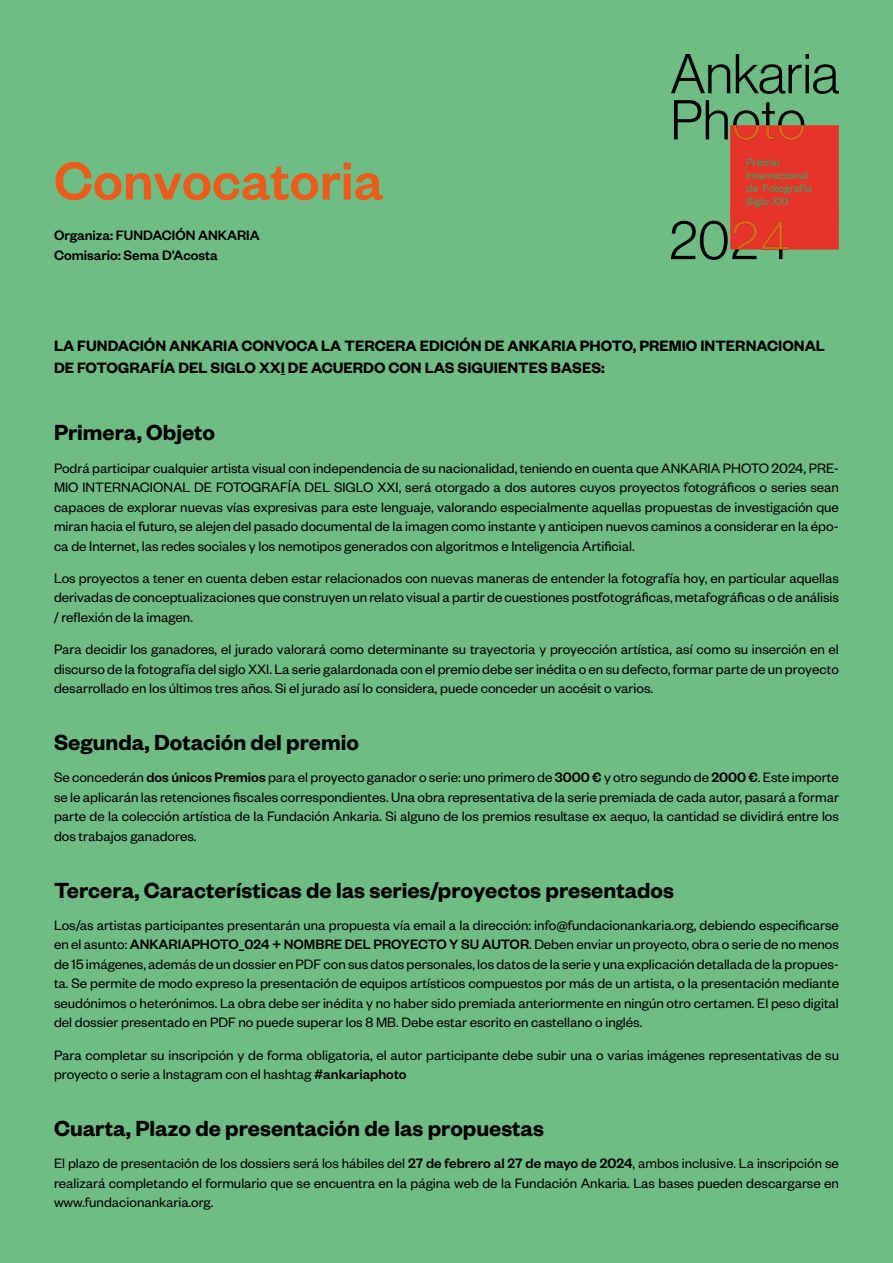
<style>
.page{position:relative;width:893px;height:1263px;background:#6fbc85}
.page>*{position:absolute;margin:0;border:0;box-sizing:border-box;transform-origin:0 0}
.t1{font:500 58.5px "Founders Grotesk";color:#eb5b1b}
.t2{font:600 24px "Founders Grotesk";color:#000}
.t3{font:600 16.5px/21.6px "Founders Grotesk";color:#000}
.t4{font:15px/19.5px "Founders Grotesk";color:#000;text-align:justify}
.t5{font:500 15px/19.5px "Founders Grotesk";color:#000}
.t6{font:11.85px/12.8px "Founders Grotesk";color:#2fac66}
.s1{font-weight:500}
</style>
<div class="page">
<svg style="left:671px;top:54px;width:59px;height:39px"></svg>
<svg style="left:736px;top:54px;width:103px;height:40px"></svg>
<svg style="left:671px;top:100px;width:168px;height:160px"></svg>
<h1 class="t1" style="left:54px;top:144px;width:331px">Convocatoria</h1>
<p class="t5" style="left:54px;top:225px;width:207px">Organiza: FUNDACIÓN ANKARIA<br>Comisario: Sema D’Acosta</p>
<p class="t6" style="left:746px;top:155px;width:67px">Premio<br>Internacional de Fotografía<br>Siglo XXI</p>
<p class="t3" style="left:54px;top:334px;width:772px">LA FUNDACIÓN ANKARIA CONVOCA LA TERCERA EDICIÓN DE ANKARIA PHOTO, PREMIO INTERNACIONAL<br>DE FOTOGRAFÍA DEL SIGLO XXI DE ACUERDO CON LAS SIGUIENTES BASES:</p>
<h2 class="t2" style="left:54px;top:417px;width:163px">Primera, Objeto</h2>
<p class="t4" style="left:54px;top:457px;width:786px">Podrá participar cualquier artista visual con independencia de su nacionalidad, teniendo en cuenta que ANKARIA PHOTO 2024, PRE-MIO INTERNACIONAL DE FOTOGRAFÍA DEL SIGLO XXI, será otorgado a dos autores cuyos proyectos fotográficos o series sean capaces de explorar nuevas vías expresivas para este lenguaje, valorando especialmente aquellas propuestas de investigación que miran hacia el futuro, se alejen del pasado documental de la imagen como instante y anticipen nuevos caminos a considerar en la épo&shy;ca de Internet, las redes sociales y los nemotipos generados con algoritmos e Inteligencia Artificial.</p>
<p class="t4" style="left:54px;top:567px;width:786px">Los proyectos a tener en cuenta deben estar relacionados con nuevas maneras de entender la fotografía hoy, en particular aquellas derivadas de conceptualizaciones que construyen un relato visual a partir de cuestiones postfotográficas, metafográficas o de análisis / reflexión de la imagen.</p>
<p class="t4" style="left:54px;top:639px;width:786px">Para decidir los ganadores, el jurado valorará como determinante su trayectoria y proyección artística, así como su inserción en el discurso de la fotografía del siglo XXI. La serie galardonada con el premio debe ser inédita o en su defecto, formar parte de un proyecto desarrollado en los últimos tres años. Si el jurado así lo considera, puede conceder un accésit o varios.</p>
<h2 class="t2" style="left:54px;top:727px;width:307px">Segunda, Dotación del premio</h2>
<p class="t4" style="left:54px;top:767px;width:786px">Se concederán <span class="s1">dos únicos Premios</span> para el proyecto ganador o serie: uno primero de <span class="s1">3000 €</span> y otro segundo de <span class="s1">2000 €</span>. Este importe se le aplicarán las retenciones fiscales correspondientes. Una obra representativa de la serie premiada de cada autor, pasará a formar parte de la colección artística de la Fundación Ankaria. Si alguno de los premios resultase ex aequo, la cantidad se dividirá entre los dos trabajos ganadores.</p>
<h2 class="t2" style="left:54px;top:875px;width:622px">Tercera, Características de las series/proyectos presentados</h2>
<p class="t4" style="left:54px;top:914px;width:786px">Los/as artistas participantes presentarán una propuesta vía email a la dirección: info@fundacionankaria.org, debiendo especificarse en el asunto: <span class="s1">ANKARIAPHOTO_024 + NOMBRE DEL PROYECTO Y SU AUTOR</span>. Deben enviar un proyecto, obra o serie de no menos de 15 imágenes, además de un dossier en PDF con sus datos personales, los datos de la serie y una explicación detallada de la propues&shy;ta. Se permite de modo expreso la presentación de equipos artísticos compuestos por más de un artista, o la presentación mediante seudónimos o heterónimos. La obra debe ser inédita y no haber sido premiada anteriormente en ningún otro certamen. El peso digital del dossier presentado en PDF no puede superar los 8 MB. Debe estar escrito en castellano o inglés.</p>
<p class="t4" style="left:54px;top:1044px;width:786px">Para completar su inscripción y de forma obligatoria, el autor participante debe subir una o varias imágenes representativas de su proyecto o serie a Instagram con el hashtag <span class="s1">#ankariaphoto</span></p>
<h2 class="t2" style="left:54px;top:1113px;width:491px">Cuarta, Plazo de presentación de las propuestas</h2>
<p class="t4" style="left:54px;top:1153px;width:786px">El plazo de presentación de los dossiers será los hábiles del <span class="s1">27 de febrero al 27 de mayo de 2024</span>, ambos inclusive. La inscripción se realizará completando el formulario que se encuentra en la página web de la Fundación Ankaria. Las bases pueden descargarse en www.fundacionankaria.org.</p>
</div>
